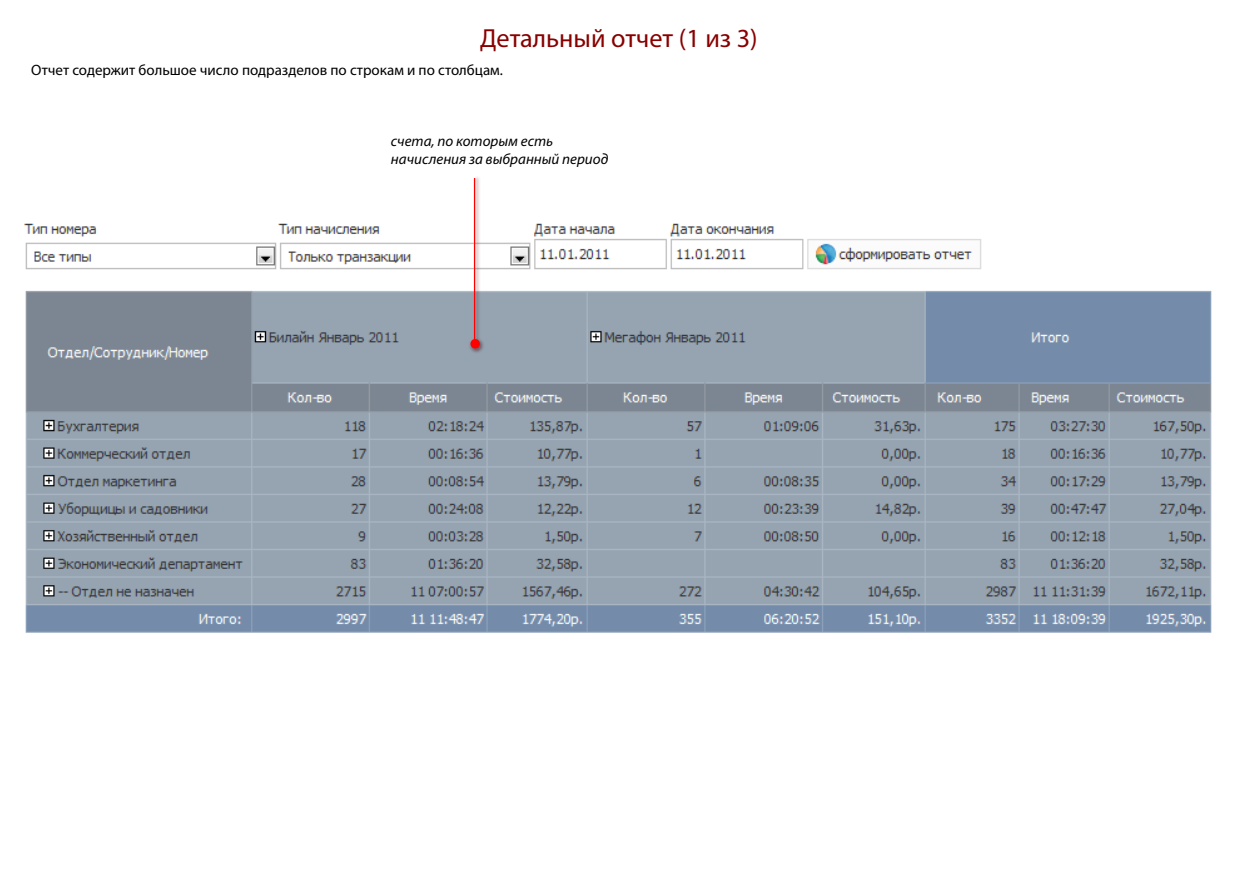
<style>
.page{position:relative;width:1238px;height:875px;background:#fff}
.page>*{position:absolute;margin:0;border:0;box-sizing:border-box;transform-origin:0 0}
.t1{font:26.25px "Myriad Pro";color:#800}
.t2{font:15px "Myriad Pro";color:#000}
.t3{font:italic 15px/18px "Myriad Pro";color:#000}
</style>
<div class="page">
<img style="left:23px;top:223px;width:959px;height:47px">
<img style="left:25px;top:290px;width:1187px;height:343px">
<img style="left:468px;top:177px;width:17px;height:177px">
<hr style="left:474px;top:178px;width:1px;height:166px;background:#f00">
<div style="left:470px;top:339px;width:10px;height:9px;background:#f00;border-radius:50%"></div>
<h1 class="t1" style="left:480px;top:22px;width:279px">Детальный отчет (1 из 3)</h1>
<p class="t2" style="left:31px;top:61px;width:473px">Отчет содержит большое число подразделов по строкам и по столбцам.</p>
<p class="t3" style="left:391px;top:132px;width:219px">счета, по которым есть начисления за выбранный период</p>
</div>
